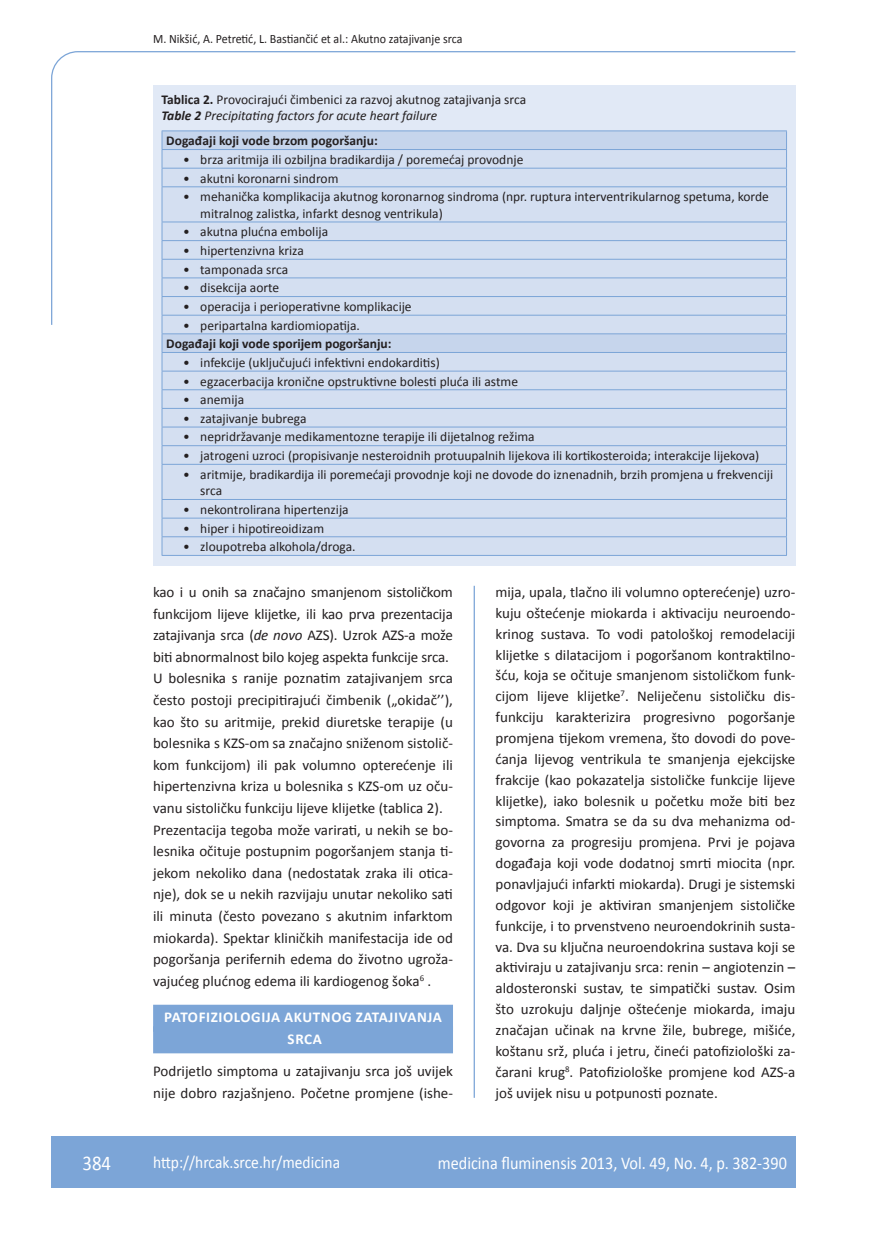
<style>
.page{position:relative;width:872px;height:1234px;background:#fff}
.page>*{position:absolute;margin:0;border:0;box-sizing:border-box;transform-origin:0 0}
.t1{font:21px "Calibri";color:#fff;scale:.9 1}
.t2{font:18px "Calibri";color:#fff;scale:.9 1}
.t3{font:17.25px "Calibri";color:#fff;scale:.9 1}
.t4{font:15px/20.9px "Calibri";color:#231f20}
.t5{font:700 15px/21.6px "Calibri";letter-spacing:.04em;color:#fff;text-align:center}
.t6{font:13.5px/16.5px "Calibri";color:#231f20}
.t7{font:700 13.5px "Calibri";color:#231f20}
.t8{font:12.75px "Calibri";color:#231f20;scale:.94 1}
.s1{font-weight:700}
.s2{font-weight:700;font-style:italic}
.s3{font-style:italic}
</style>
<div class="page">
<svg style="left:51px;top:51px;width:745px;height:275px"></svg>
<hr style="left:473px;top:585px;width:2px;height:512px;background:#7ca5d7">
<div style="left:51px;top:1135px;width:744px;height:51px;background:#7ca5d7"></div>
<div style="left:153px;top:1004px;width:300px;height:27px;background:#7ca5d7"></div>
<div style="left:153px;top:1026px;width:300px;height:27px;background:#7ca5d7"></div>
<div style="left:153px;top:85px;width:642px;height:480px;background:#e1e9f6"></div>
<div style="left:163px;top:131px;width:623px;height:18px;background:#c6d5ec"></div>
<svg style="left:163px;top:150px;width:623px;height:405px;fill:#d4dff1"></svg>
<hr style="left:162px;top:130px;width:625px;height:1px;background:#7ca5d7">
<hr style="left:162px;top:149px;width:625px;height:1px;background:#7ca5d7">
<hr style="left:162px;top:168px;width:625px;height:1px;background:#7ca5d7">
<svg style="left:162px;top:131px;width:1px;height:55px"></svg>
<svg style="left:786px;top:131px;width:1px;height:55px"></svg>
<hr style="left:162px;top:186px;width:625px;height:1px;background:#7ca5d7">
<hr style="left:162px;top:187px;width:1px;height:34px;background:#7ca5d7">
<hr style="left:786px;top:187px;width:1px;height:34px;background:#7ca5d7">
<hr style="left:162px;top:221px;width:625px;height:1px;background:#7ca5d7">
<hr style="left:162px;top:240px;width:625px;height:1px;background:#7ca5d7">
<hr style="left:162px;top:259px;width:625px;height:1px;background:#7ca5d7">
<hr style="left:162px;top:277px;width:625px;height:1px;background:#7ca5d7">
<hr style="left:162px;top:296px;width:625px;height:1px;background:#7ca5d7">
<hr style="left:162px;top:315px;width:625px;height:1px;background:#7ca5d7">
<hr style="left:162px;top:333px;width:625px;height:1px;background:#7ca5d7">
<hr style="left:162px;top:352px;width:625px;height:1px;background:#7ca5d7">
<hr style="left:162px;top:370px;width:625px;height:1px;background:#7ca5d7">
<hr style="left:162px;top:389px;width:625px;height:1px;background:#7ca5d7">
<hr style="left:162px;top:408px;width:625px;height:1px;background:#7ca5d7">
<hr style="left:162px;top:426px;width:625px;height:1px;background:#7ca5d7">
<hr style="left:162px;top:445px;width:625px;height:1px;background:#7ca5d7">
<svg style="left:162px;top:222px;width:1px;height:242px"></svg>
<svg style="left:786px;top:222px;width:1px;height:242px"></svg>
<hr style="left:162px;top:464px;width:625px;height:1px;background:#7ca5d7">
<hr style="left:162px;top:464px;width:1px;height:35px;background:#7ca5d7">
<hr style="left:786px;top:464px;width:1px;height:35px;background:#7ca5d7">
<hr style="left:162px;top:499px;width:625px;height:1px;background:#7ca5d7">
<hr style="left:162px;top:517px;width:625px;height:1px;background:#7ca5d7">
<hr style="left:162px;top:536px;width:625px;height:1px;background:#7ca5d7">
<svg style="left:162px;top:500px;width:1px;height:55px"></svg>
<svg style="left:786px;top:500px;width:1px;height:55px"></svg>
<hr style="left:162px;top:555px;width:625px;height:1px;background:#7ca5d7">
<p class="t8" style="left:153px;top:30px;width:331px">M. Nikšić, A. Petretić, L. Bastiančić et al.: Akutno zatajivanje srca</p>
<p class="t6" style="left:162px;top:90px;width:366px"><span class="s1">Tablica 2.</span> Provocirajući čimbenici za razvoj akutnog zatajivanja srca<br><span class="s2">Table 2</span> <span class="s3">Precipitating factors for acute heart failure</span></p>
<p class="t7" style="left:166px;top:132px;width:213px">Događaji koji vode brzom pogoršanju:</p>
<p class="t6" style="left:183px;top:150px;width:342px">• brza aritmija ili ozbiljna bradikardija / poremećaj provodnje</p>
<p class="t6" style="left:183px;top:169px;width:157px">• akutni koronarni sindrom</p>
<p class="t6" style="left:200px;top:188px;width:570px;text-indent:-17px">• mehanička komplikacija akutnog koronarnog sindroma (npr. ruptura interventrikularnog spetuma, korde mitralnog zalistka, infarkt desnog ventrikula)</p>
<p class="t6" style="left:183px;top:223px;width:146px">• akutna plućna embolija</p>
<p class="t6" style="left:183px;top:241px;width:122px">• hipertenzivna kriza</p>
<p class="t6" style="left:183px;top:260px;width:106px">• tamponada srca</p>
<p class="t6" style="left:183px;top:279px;width:97px">• disekcija aorte</p>
<p class="t6" style="left:183px;top:297px;width:230px">• operacija i perioperativne komplikacije</p>
<p class="t6" style="left:183px;top:316px;width:178px">• peripartalna kardiomiopatija.</p>
<p class="t7" style="left:166px;top:335px;width:227px">Događaji koji vode sporijem pogoršanju:</p>
<p class="t6" style="left:183px;top:353px;width:258px">• infekcije (uključujući infektivni endokarditis)</p>
<p class="t6" style="left:183px;top:372px;width:336px">• egzacerbacija kronične opstruktivne bolesti pluća ili astme</p>
<p class="t6" style="left:183px;top:390px;width:62px">• anemija</p>
<p class="t6" style="left:183px;top:409px;width:125px">• zatajivanje bubrega</p>
<p class="t6" style="left:183px;top:428px;width:353px">• nepridržavanje medikamentozne terapije ili dijetalnog režima</p>
<p class="t6" style="left:183px;top:446px;width:577px">• jatrogeni uzroci (propisivanje nesteroidnih protuupalnih lijekova ili kortikosteroida; interakcije lijekova)</p>
<p class="t6" style="left:200px;top:465px;width:574px;text-indent:-17px">• aritmije, bradikardija ili poremećaji provodnje koji ne dovode do iznenadnih, brzih promjena u frekvenciji srca</p>
<p class="t6" style="left:183px;top:500px;width:167px">• nekontrolirana hipertenzija</p>
<p class="t6" style="left:183px;top:519px;width:142px">• hiper i hipotireoidizam</p>
<p class="t6" style="left:183px;top:537px;width:174px">• zloupotreba alkohola/droga.</p>
<p class="t4" style="left:153px;top:580px;width:301px;line-height:21.6px">kao i u onih sa značajno smanjenom sistoličkom funkcijom lijeve klijetke, ili kao prva prezentacija zatajivanja srca (<span class="s3">de novo</span> AZS). Uzrok AZS-a može biti abnormalnost bilo kojeg aspekta funkcije srca.<br>U bolesnika s ranije poznatim zatajivanjem srca često postoji precipitirajući čimbenik („okidač’’), kao što su aritmije, prekid diuretske terapije (u bolesnika s KZS-om sa značajno sniženom sistolič&shy;kom funkcijom) ili pak volumno opterećenje ili hipertenzivna kriza u bolesnika s KZS-om uz oču&shy;vanu sistoličku funkciju lijeve klijetke (tablica 2).<br>Prezentacija tegoba može varirati, u nekih se bo&shy;lesnika očituje postupnim pogoršanjem stanja ti&shy;jekom nekoliko dana (nedostatak zraka ili otica&shy;nje), dok se u nekih razvijaju unutar nekoliko sati ili minuta (često povezano s akutnim infarktom miokarda). Spektar kliničkih manifestacija ide od pogoršanja perifernih edema do životno ugroža&shy;vajućeg plućnog edema ili kardiogenog šoka<sup>6</sup> .</p>
<p class="t5" style="left:164px;top:1005px;width:279px">PATOFIZIOLOGIJA AKUTNOG ZATAJIVANJA<br>SRCA</p>
<p class="t4" style="left:153px;top:1059px;width:301px;line-height:21.6px">Podrijetlo simptoma u zatajivanju srca još uvijek nije dobro razjašnjeno. Početne promjene (ishe-</p>
<p class="t4" style="left:495px;top:580px;width:301px;text-align:justify">mija, upala, tlačno ili volumno opterećenje) uzro&shy;kuju oštećenje miokarda i aktivaciju neuroendo&shy;krinog sustava. To vodi patološkoj remodelaciji klijetke s dilatacijom i pogoršanom kontraktilno&shy;šću, koja se očituje smanjenom sistoličkom funk&shy;cijom lijeve klijetke<sup>7</sup>. Neliječenu sistoličku dis&shy;funkciju karakterizira progresivno pogoršanje promjena tijekom vremena, što dovodi do pove&shy;ćanja lijevog ventrikula te smanjenja ejekcijske frakcije (kao pokazatelja sistoličke funkcije lijeve klijetke), iako bolesnik u početku može biti bez simptoma. Smatra se da su dva mehanizma od&shy;govorna za progresiju promjena. Prvi je pojava događaja koji vode dodatnoj smrti miocita (npr. ponavljajući infarkti miokarda). Drugi je sistemski odgovor koji je aktiviran smanjenjem sistoličke funkcije, i to prvenstveno neuroendokrinih susta&shy;va. Dva su ključna neuroendokrina sustava koji se aktiviraju u zatajivanju srca: renin – angiotenzin – aldosteronski sustav, te simpatički sustav. Osim što uzrokuju daljnje oštećenje miokarda, imaju značajan učinak na krvne žile, bubrege, mišiće, koštanu srž, pluća i jetru, čineći patofiziološki za&shy;čarani krug<sup>8</sup>. Patofiziološke promjene kod AZS-a još uvijek nisu u potpunosti poznate.</p>
<h1 class="t1" style="left:82px;top:1149px;width:33px">384</h1>
<p class="t3" style="left:153px;top:1150px;width:209px">http://hrcak.srce.hr/medicina</p>
<p class="t2" style="left:438px;top:1151px;width:389px">medicina fluminensis 2013, Vol. 49, No. 4, p. 382-390</p>
</div>
